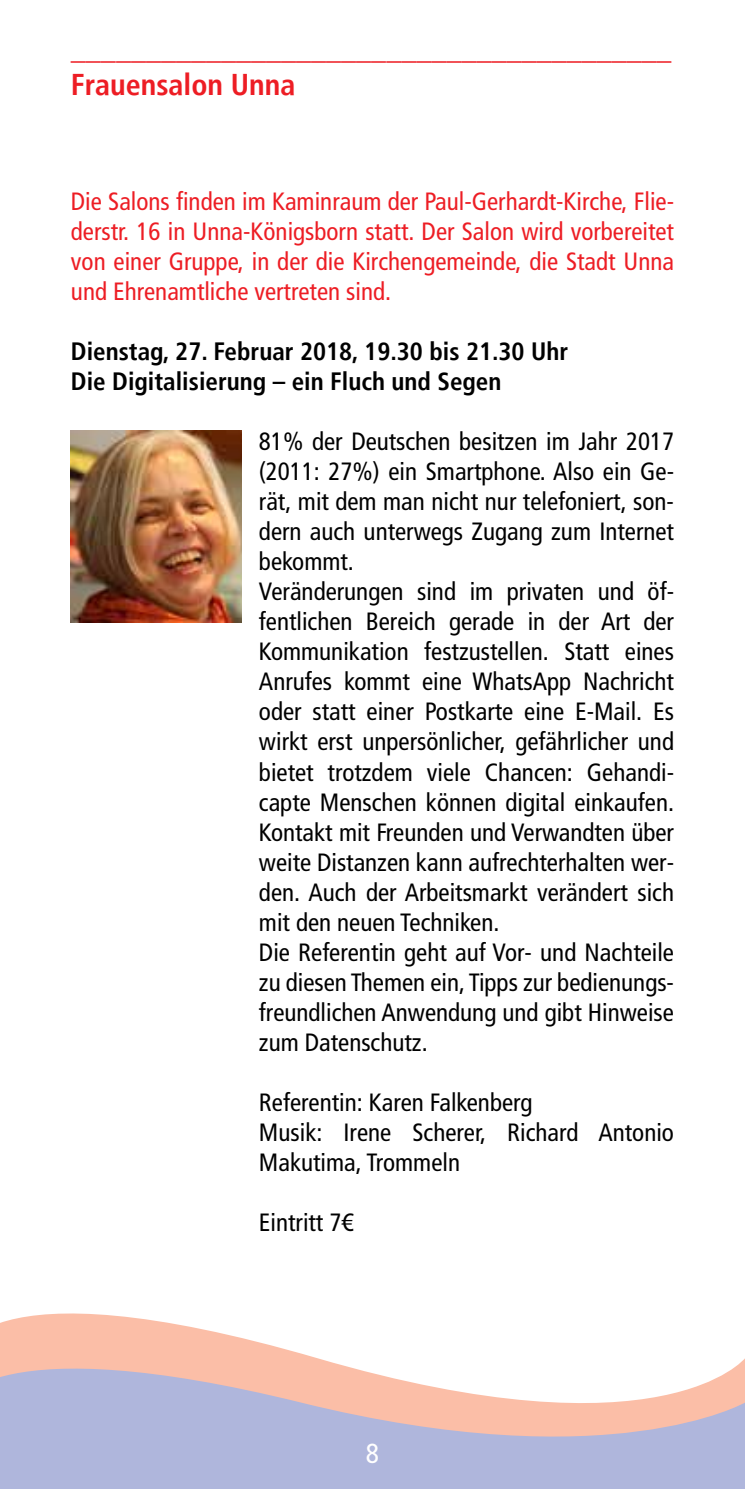
<style>
.page{position:relative;width:745px;height:1489px;background:#fff}
.page>*{position:absolute;margin:0;border:0;box-sizing:border-box;transform-origin:0 0}
.t1{font:700 condensed 30px/36px "Frutiger LT";color:#ed1d24}
.t2{font:condensed 27.5px "Frutiger LT";color:#fff}
.t3{font:condensed 25px/30px "Frutiger LT";color:#000}
.t4{font:condensed 25px/30px "Frutiger LT";color:#ed1d24;text-align:justify}
.t5{font:700 condensed 25px/30px "Frutiger LT";color:#000}
</style>
<div class="page">
<svg style="left:0;top:1313px;width:180px;height:12px;fill:#fbbea7"></svg>
<svg style="left:0;top:1325px;width:744px;height:163px"></svg>
<img style="left:71px;top:431px;width:170px;height:191px">
<p class="t1" style="left:71px;top:30px;width:601px">________________________________________<br>Frauensalon Unna</p>
<p class="t4" style="left:71px;top:187px;width:604px">Die Salons finden im Kaminraum der Paul-Gerhardt-Kirche, Flie&shy;derstr. 16 in Unna-Königsborn statt. Der Salon wird vorbereitet von einer Gruppe, in der die Kirchengemeinde, die Stadt Unna und Ehrenamtliche vertreten sind.</p>
<p class="t5" style="left:71px;top:336px;width:498px">Dienstag, 27. Februar 2018, 19.30 bis 21.30 Uhr<br>Die Digitalisierung – ein Fluch und Segen</p>
<p class="t3" style="left:259px;top:427px;width:416px">81% der Deutschen besitzen im Jahr 2017 (2011: 27%) ein Smartphone. Also ein Ge&shy;rät, mit dem man nicht nur telefoniert, son&shy;dern auch unterwegs Zugang zum Internet bekommt.<br>Veränderungen sind im privaten und öf&shy;fentlichen Bereich gerade in der Art der Kommunikation festzustellen. Statt eines Anrufes kommt eine WhatsApp Nachricht oder statt einer Postkarte eine E-Mail. Es wirkt erst unpersönlicher, gefährlicher und bietet trotzdem viele Chancen: Gehandi&shy;capte Menschen können digital einkaufen.<br>Kontakt mit Freunden und Verwandten über weite Distanzen kann aufrechterhalten wer&shy;den. Auch der Arbeitsmarkt verändert sich mit den neuen Techniken.<br>Die Referentin geht auf Vor- und Nachteile zu diesen Themen ein, Tipps zur bedienungs&shy;freundlichen Anwendung und gibt Hinweise zum Datenschutz.</p>
<p class="t3" style="left:259px;top:1087px;width:416px">Referentin: Karen Falkenberg<br>Musik: Irene Scherer, Richard Antonio<br>Makutima, Trommeln</p>
<p class="t3" style="left:259px;top:1207px;width:96px">Eintritt 7€</p>
<p class="t2" style="left:365px;top:1436px;width:15px">8</p>
</div>
